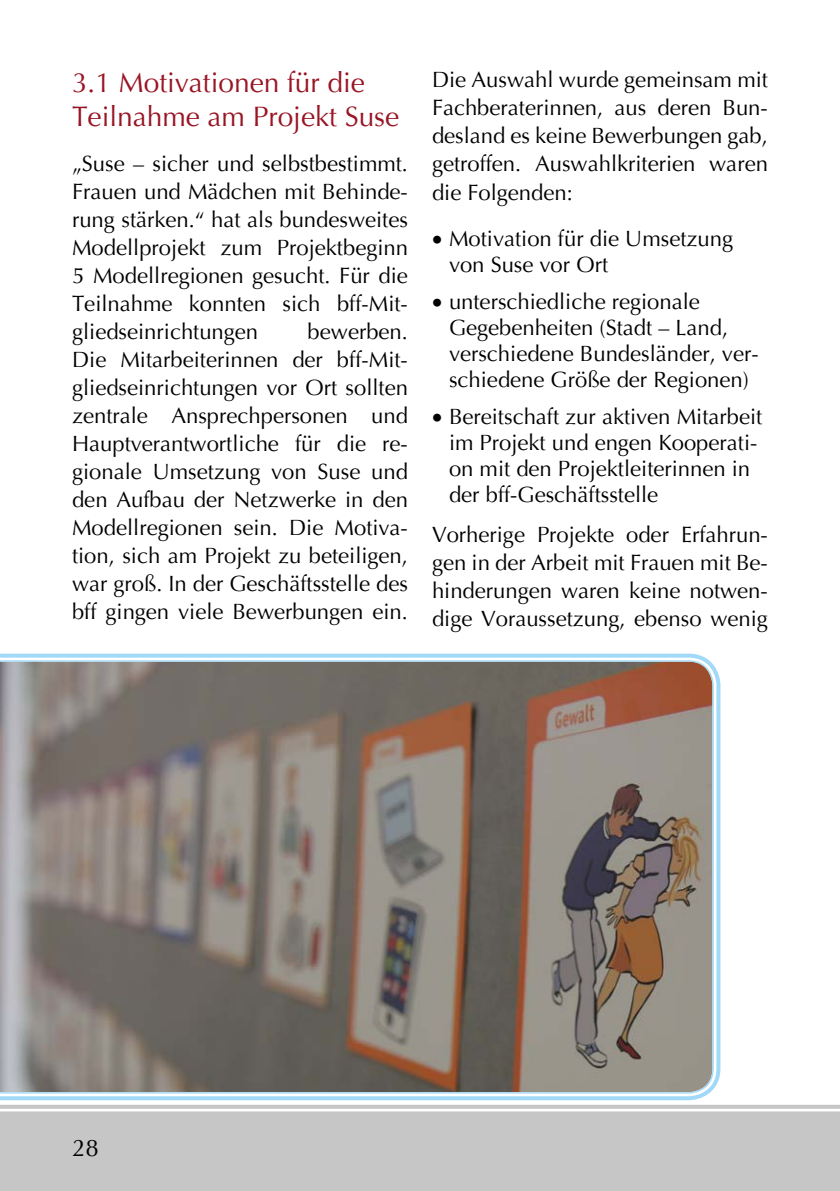
<style>
.page{position:relative;width:840px;height:1191px;background:#fff}
.page>*{position:absolute;margin:0;border:0;box-sizing:border-box;transform-origin:0 0}
.t1{font:28px/33.6px "Optima";color:#991524}
.t2{font:24px "Optima";color:#000}
.t3{font:22px/28px "Optima";color:#000;text-align:justify}
</style>
<div class="page">
<svg style="left:0;top:1104px;width:839px;height:5px"></svg>
<div style="left:0;top:1111px;width:839px;height:80px;background:#c6c6c6"></div>
<svg style="left:0;top:653px;width:720px;height:447px"></svg>
<svg style="left:0;top:660px;width:713px;height:433px;background:#847a72"></svg>
<h2 class="t1" style="left:72px;top:66px;width:328px">3.1 Motivationen für die<br>Teilnahme am Projekt Suse</h2>
<p class="t3" style="left:72px;top:150px;width:337px">„Suse – sicher und selbstbestimmt.<br>Frauen und Mädchen mit Behinde&shy;rung stärken.“ hat als bundesweites Modellprojekt zum Projektbeginn 5 Modellregionen gesucht. Für die Teilnahme konnten sich bff-Mit&shy;gliedseinrichtungen</p>
<p class="t3" style="left:72px;top:318px;width:337px;text-indent:235px">bewerben.<br>Die Mitarbeiterinnen der bff-Mit&shy;gliedseinrichtungen vor Ort sollten zentrale Ansprechpersonen und Hauptverantwortliche für die re&shy;gionale Umsetzung von Suse und den Aufbau der Netzwerke in den Modellregionen sein. Die Motiva&shy;tion, sich am Projekt zu beteiligen, war groß. In der Geschäftsstelle des bff gingen viele Bewerbungen ein.</p>
<p class="t3" style="left:432px;top:66px;width:337px">Die Auswahl wurde gemeinsam mit Fachberaterinnen, aus deren Bun&shy;desland es keine Bewerbungen gab, getroffen. Auswahlkriterien waren die Folgenden:</p>
<p class="t3" style="left:449px;top:225px;width:285px;line-height:26px;text-indent:-17px">• Motivation für die Umsetzung von Suse vor Ort</p>
<p class="t3" style="left:449px;top:289px;width:311px;line-height:26px;text-align:left;text-indent:-17px">• unterschiedliche regionale<br>Gegebenheiten (Stadt – Land, verschiedene Bundesländer, ver&shy;schiedene Größe der Regionen)</p>
<p class="t3" style="left:449px;top:404px;width:314px;line-height:26px;text-align:left;text-indent:-17px">• Bereitschaft zur aktiven Mitarbeit im Projekt und engen Kooperati&shy;on mit den Projektleiterinnen in der bff-Geschäftsstelle</p>
<p class="t3" style="left:432px;top:520px;width:337px">Vorherige Projekte oder Erfahrun&shy;gen in der Arbeit mit Frauen mit Be&shy;hinderungen waren keine notwen&shy;dige Voraussetzung, ebenso wenig</p>
<p class="t2" style="left:72px;top:1134px;width:28px">28</p>
</div>
